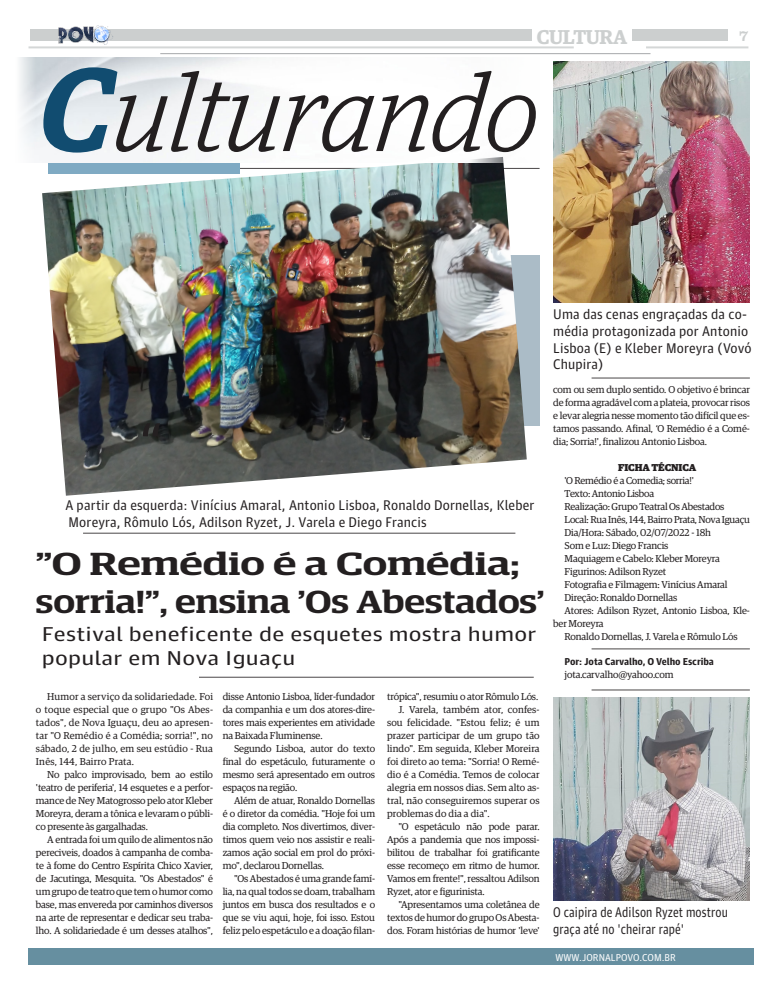
<style>
.page{position:relative;width:783px;height:993px;background:#fff}
.page>*{position:absolute;margin:0;border:0;box-sizing:border-box;transform-origin:0 0}
.t1{font:italic 300 107.1px "Guardian Egyptian";color:#231f20}
.Título_-_2_colunas{font:52px "Guardian Agate Sans G1 D Regular";color:#231f20;scale:1.14 1}
.Título_-_2_colunas-2{font:500 32px "Guardian Egyptian Display";color:#231f20;scale:1.26 1}
.Título_-_2_colunas-3{font:500 32px "Guardian Egyptian Display";color:#231f20;scale:1.42 1}
.Título_-_2_colunas-4{font:20px "Guardian Agate Sans G1 D Regular";letter-spacing:.01em;color:#231f20;scale:1.26 1}
.Título_-_2_colunas-5{font:600 20px "Guardian Egyptian";letter-spacing:-.02em;color:#cccfcf}
.Título_-_2_colunas-6{font:16px "Clarendon BT";color:#cccfcf}
.Título_-_2_colunas-7{font:14px/16.8px "Guardian Agate Sans G1 D Regular";letter-spacing:.01em;color:#231f20}
.Título_-_2_colunas-8{font:14px/16.8px "Guardian Agate Sans G1 D Regular";letter-spacing:.01em;color:#231f20;scale:.86 1}
.Texto_interno_comum{font:10px/13px "Guardian Egyptian";letter-spacing:-.01em;color:#231f20;text-align:justify}
.Texto_interno_comum-2{font:900 10px "Guardian Agate Sans";letter-spacing:-.01em;color:#231f20}
.Título_-_2_colunas-9{font:10px "Guardian Agate Sans G1 D Regular";color:#fff}
.Texto_interno_comum-3{font:900 10px "Guardian Egyptian";letter-spacing:-.01em;color:#231f20}
.s1{font-weight:600;font-size:118.7px;color:#114c70}
</style>
<div class="page">
<div style="left:30px;top:29px;width:502px;height:12px;background:#cccfcf"></div>
<div style="left:631px;top:29px;width:96px;height:12px;background:#cccfcf"></div>
<hr style="left:646px;top:46px;width:102px;height:2px;background:#cccfcf">
<hr style="left:28px;top:46px;width:545px;height:2px;background:#cccfcf">
<hr style="left:160px;top:53px;width:490px;height:1px;background:#939598">
<img style="left:28px;top:25px;width:88px;height:24px">
<div style="left:28px;top:948px;width:725px;height:16px;background:#668fa0"></div>
<hr style="left:62px;top:168px;width:477px;height:1px;background:#231f20">
<hr style="left:83px;top:532px;width:432px;height:1px;background:#231f20">
<div style="left:233px;top:255px;width:306px;height:170px;background:#abbcc7"></div>
<img style="left:42px;top:162px;width:484px;height:333px">
<img style="left:553px;top:61px;width:196px;height:241px">
<div style="left:48px;top:163px;width:191px;height:10px;background:#7faac3"></div>
<img style="left:553px;top:697px;width:196px;height:203px">
<hr style="left:591px;top:689px;width:158px;height:1px;background:#231f20">
<hr style="left:591px;top:648px;width:158px;height:1px;background:#231f20">
<hr style="left:591px;top:377px;width:158px;height:1px;background:#231f20">
<hr style="left:199px;top:676px;width:334px;height:1px;background:#231f20">
<p class="Título_-_2_colunas-5" style="left:537px;top:22px;width:92px">CULTURA</p>
<p class="Título_-_2_colunas-6" style="left:738px;top:25px;width:11px">7</p>
<p class="t1" style="left:39px;top:43px;width:499px"><span class="s1">C</span>ulturando</p>
<p class="Título_-_2_colunas" style="left:138px;top:405px;width:24px">“</p>
<p class="Título_-_2_colunas-7" style="left:65px;top:496px;width:470px">A partir da esquerda: Vinícius Amaral, Antonio Lisboa, Ronaldo Dornellas, Kleber</p>
<p class="Título_-_2_colunas-7" style="left:68px;top:513px;width:359px">Moreyra, Rômulo Lós, Adilson Ryzet, J. Varela e Diego Francis</p>
<p class="Título_-_2_colunas-3" style="left:36px;top:546px;width:342px">"O Remédio é a Comédia;</p>
<p class="Título_-_2_colunas-2" style="left:36px;top:584px;width:405px">sorria!", ensina 'Os Abestados'</p>
<p class="Título_-_2_colunas-4" style="left:42px;top:620px;width:394px">Festival beneficente de esquetes mostra humor</p>
<p class="Título_-_2_colunas-4" style="left:42px;top:644px;width:203px">popular em Nova Iguaçu</p>
<p class="Texto_interno_comum" style="left:36px;top:688px;width:178px;text-indent:11px">Humor a serviço da solidariedade. Foi o toque especial que o grupo "Os Abes&shy;tados", de Nova Iguaçu, deu ao apresen&shy;tar "O Remédio é a Comédia; sorria!", no sábado, 2 de julho, em seu estúdio - Rua Inês, 144, Bairro Prata.</p>
<p class="Texto_interno_comum" style="left:36px;top:766px;width:178px;text-indent:11px">No palco improvisado, bem ao estilo 'teatro de periferia', 14 esquetes e a perfor&shy;mance de Ney Matogrosso pelo ator Kleber Moreyra, deram a tônica e levaram o públi&shy;co presente às gargalhadas.</p>
<p class="Texto_interno_comum" style="left:36px;top:831px;width:178px;text-indent:11px">A entrada foi um quilo de alimentos não pereciveis, doados à campanha de comba&shy;te à fome do Centro Espírita Chico Xavier, de Jacutinga, Mesquita. "Os Abestados" é um grupo de teatro que tem o humor como base, mas envereda por caminhos diversos na arte de representar e dedicar seu traba&shy;lho. A solidariedade é um desses atalhos",</p>
<p class="Texto_interno_comum" style="left:223px;top:688px;width:154px">disse Antonio Lisboa, líder-fundador da companhia e um dos atores-dire&shy;tores mais experientes em atividade na Baixada Fluminense.</p>
<p class="Texto_interno_comum" style="left:223px;top:740px;width:154px;text-indent:11px">Segundo Lisboa, autor do texto final do espetáculo, futuramente o mesmo será apresentado em outros espaços na região.</p>
<p class="Texto_interno_comum" style="left:223px;top:792px;width:154px;text-indent:11px">Além de atuar, Ronaldo Dornellas é o diretor da comédia. "Hoje foi um dia completo. Nos divertimos, diver&shy;timos quem veio nos assistir e reali&shy;zamos ação social em prol do próxi&shy;mo", declarou Dornellas.</p>
<p class="Texto_interno_comum" style="left:223px;top:870px;width:154px;text-indent:11px">"Os Abestados é uma grande famí&shy;lia, na qual todos se doam, trabalham juntos em busca dos resultados e o que se viu aqui, hoje, foi isso. Estou feliz pelo espetáculo e a doação filan-</p>
<p class="Texto_interno_comum" style="left:387px;top:688px;width:153px">trópica", resumiu o ator Rômulo Lós.</p>
<p class="Texto_interno_comum" style="left:387px;top:701px;width:154px;text-indent:11px">J. Varela, também ator, confes&shy;sou felicidade. "Estou feliz; é um prazer participar de um grupo tão lindo". Em seguida, Kleber Moreira foi direto ao tema: "Sorria! O Remé&shy;dio é a Comédia. Temos de colocar alegria em nossos dias. Sem alto as&shy;tral, não conseguiremos superar os problemas do dia a dia".</p>
<p class="Texto_interno_comum" style="left:387px;top:818px;width:154px;text-indent:11px">"O espetáculo não pode parar.<br>Após a pandemia que nos impossi&shy;bilitou de trabalhar foi gratificante esse recomeço em ritmo de humor.<br>Vamos em frente!", ressaltou Adilson Ryzet, ator e figurinista.</p>
<p class="Texto_interno_comum" style="left:387px;top:896px;width:154px;text-indent:11px">"Apresentamos uma coletânea de textos de humor do grupo Os Abesta&shy;dos. Foram histórias de humor 'leve'</p>
<p class="Título_-_2_colunas-7" style="left:553px;top:304px;width:200px">Uma das cenas engraçadas da co&shy;média protagonizada por Antonio<br>Lisboa (E) e Kleber Moreyra (Vovó<br>Chupira)</p>
<p class="Texto_interno_comum" style="left:553px;top:382px;width:198px">com ou sem duplo sentido. O objetivo é brincar de forma agradável com a plateia, provocar risos e levar alegria nesse momento tão difícil que es&shy;tamos passando. Afinal, ‘O Remédio é a Comé&shy;dia; Sorria!', finalizou Antonio Lisboa.</p>
<p class="Texto_interno_comum-3" style="left:618px;top:459px;width:80px">FICHA TÉCNICA</p>
<p class="Texto_interno_comum" style="left:564px;top:473px;width:131px">'O Remédio é a Comedia; sorria!'</p>
<p class="Texto_interno_comum" style="left:564px;top:486px;width:91px">Texto: Antonio Lisboa</p>
<p class="Texto_interno_comum" style="left:564px;top:499px;width:161px">Realização: Grupo Teatral Os Abestados</p>
<p class="Texto_interno_comum" style="left:564px;top:512px;width:187px">Local: Rua Inês, 144, Bairro Prata, Nova Iguaçu</p>
<p class="Texto_interno_comum" style="left:564px;top:525px;width:148px">Dia/Hora: Sábado, 02/07/2022 - 18h</p>
<p class="Texto_interno_comum" style="left:564px;top:538px;width:105px">Som e Luz: Diego Francis</p>
<p class="Texto_interno_comum" style="left:564px;top:551px;width:157px">Maquiagem e Cabelo: Kleber Moreyra</p>
<p class="Texto_interno_comum" style="left:564px;top:564px;width:103px">Figurinos: Adilson Ryzet</p>
<p class="Texto_interno_comum" style="left:564px;top:577px;width:164px">Fotografia e Filmagem: Vinícius Amaral</p>
<p class="Texto_interno_comum" style="left:564px;top:590px;width:114px">Direção: Ronaldo Dornellas</p>
<p class="Texto_interno_comum" style="left:553px;top:603px;width:198px;text-indent:11px">Atores: Adilson Ryzet, Antonio Lisboa, Kle&shy;ber Moreyra</p>
<p class="Texto_interno_comum" style="left:564px;top:629px;width:174px">Ronaldo Dornellas, J. Varela e Rômulo Lós</p>
<p class="Texto_interno_comum-2" style="left:564px;top:654px;width:151px">Por: Jota Carvalho, O Velho Escriba</p>
<p class="Texto_interno_comum" style="left:564px;top:667px;width:110px">jota.carvalho@yahoo.com</p>
<p class="Título_-_2_colunas-8" style="left:553px;top:902px;width:205px">O caipira de Adilson Ryzet mostrou graça até no 'cheirar rapé'</p>
<p class="Título_-_2_colunas-9" style="left:555px;top:949px;width:122px">WWW.JORNALPOVO.COM.BR</p>
</div>
